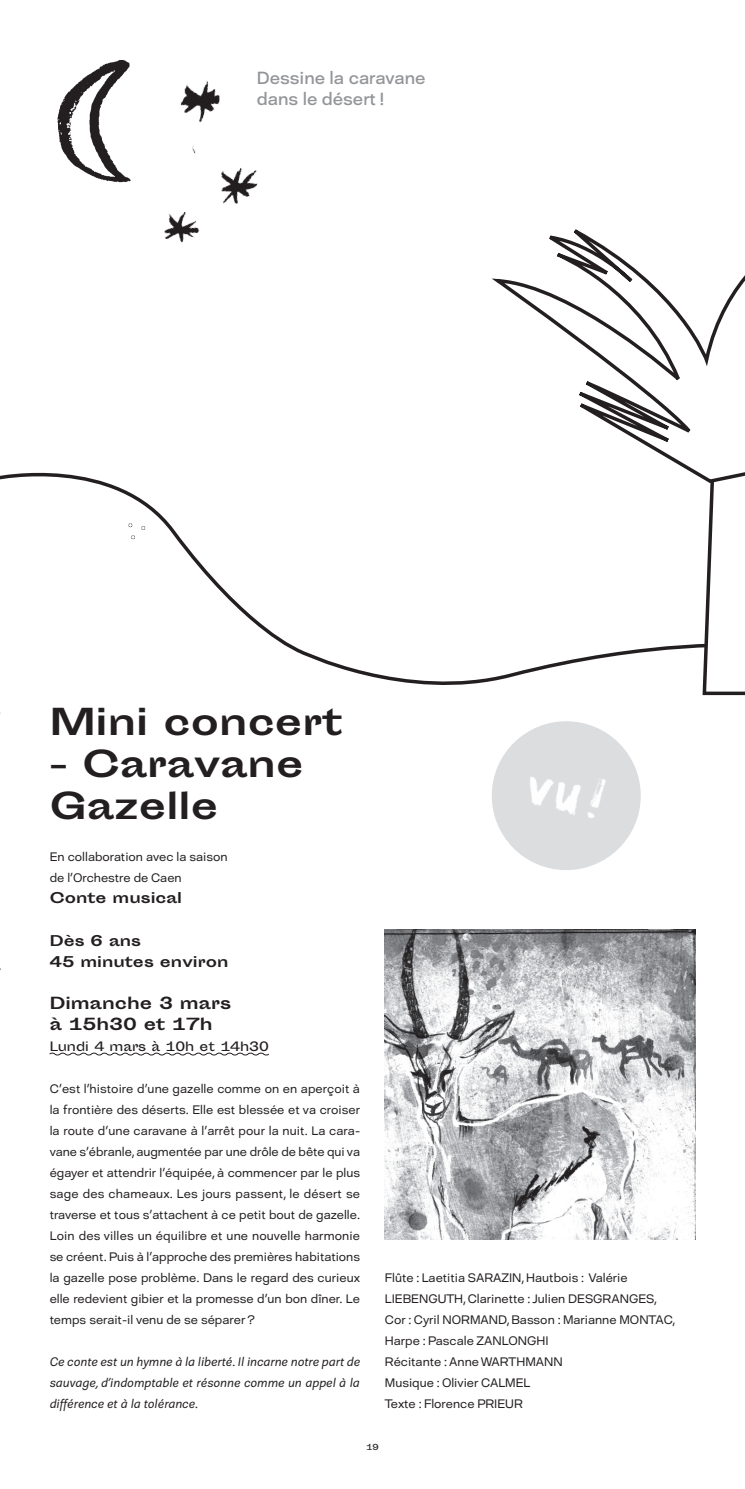
<style>
.page{position:relative;width:745px;height:1489px;background:#fff}
.page>*{position:absolute;margin:0;border:0;box-sizing:border-box;transform-origin:0 0}
.t1{font:700 35px/42px "Sporting Grotesque";color:#231f20}
.t2{font:17.5px/21px "David";color:#939598}
.t3{font:700 15.75px/21px "Sporting Grotesque";color:#231f20}
.t4{font:700 14px/21px "Sporting Grotesque";color:#231f20}
.t5{font:300 12.25px/21px "David";color:#231f20}
.t6{font:italic 300 12.25px/21px "David";color:#231f20;text-align:justify}
.t7{font:12.25px "Sporting Grotesque";color:#231f20}
.t8{font:7.88px "Sporting Grotesque";color:#231f20}
</style>
<div class="page">
<svg style="left:49px;top:1052px;width:220px;height:4px"></svg>
<img style="left:384px;top:929px;width:310px;height:310px">
<img style="left:164px;top:81px;width:94px;height:162px">
<img style="left:57px;top:60px;width:74px;height:123px">
<svg style="left:492px;top:721px;width:149px;height:149px"></svg>
<img style="left:524px;top:766px;width:83px;height:59px">
<svg style="left:0;top:472px;width:700px;height:213px"></svg>
<svg style="left:127px;top:521px;width:20px;height:20px"></svg>
<svg style="left:700px;top:486px;width:44px;height:210px"></svg>
<svg style="left:494px;top:229px;width:250px;height:257px"></svg>
<h2 class="t2" style="left:257px;top:66px;width:170px">Dessine la caravane dans le désert !</h2>
<h1 class="t1" style="left:50px;top:702px;width:294px">Mini concert</h1>
<h1 class="t1" style="left:50px;top:744px;width:255px">- Caravane<br>Gazelle</h1>
<p class="t5" style="left:50px;top:846px;width:179px">En collaboration avec la saison de l’Orchestre de Caen</p>
<p class="t4" style="left:50px;top:888px;width:134px">Conte musical</p>
<p class="t4" style="left:50px;top:930px;width:180px">Dès 6 ans<br>45 minutes environ</p>
<p class="t3" style="left:50px;top:992px;width:183px">Dimanche 3 mars à 15h30 et 17h</p>
<p class="t7" style="left:50px;top:1039px;width:220px">Lundi 4 mars à 10h et 14h30</p>
<p class="t5" style="left:50px;top:1077px;width:312px;text-align:justify">C’est l’histoire d’une gazelle comme on en aperçoit à la frontière des déserts. Elle est blessée et va croiser la route d’une caravane à l’arrêt pour la nuit. La cara&shy;vane s’ébranle, augmentée par une drôle de bête qui va égayer et attendrir l’équipée, à commencer par le plus sage des chameaux. Les jours passent, le désert se traverse et tous s’attachent à ce petit bout de gazelle.<br>Loin des villes un équilibre et une nouvelle harmonie se créent. Puis à l’approche des premières habitations la gazelle pose problème. Dans le regard des curieux elle redevient gibier et la promesse d’un bon dîner. Le temps serait-il venu de se séparer ?</p>
<p class="t6" style="left:50px;top:1350px;width:312px">Ce conte est un hymne à la liberté. Il incarne notre part de sauvage, d’indomptable et résonne comme un appel à la différence et à la tolérance.</p>
<p class="t5" style="left:384px;top:1266px;width:292px">Flûte : Laetitia SARAZIN, Hautbois : Valérie LIEBENGUTH, Clarinette : Julien DESGRANGES, Cor : Cyril NORMAND, Basson : Marianne MONTAC, Harpe : Pascale ZANLONGHI<br>Récitante : Anne WARTHMANN<br>Musique : Olivier CALMEL<br>Texte : Florence PRIEUR</p>
<p class="t8" style="left:366px;top:1442px;width:14px">19</p>
</div>
